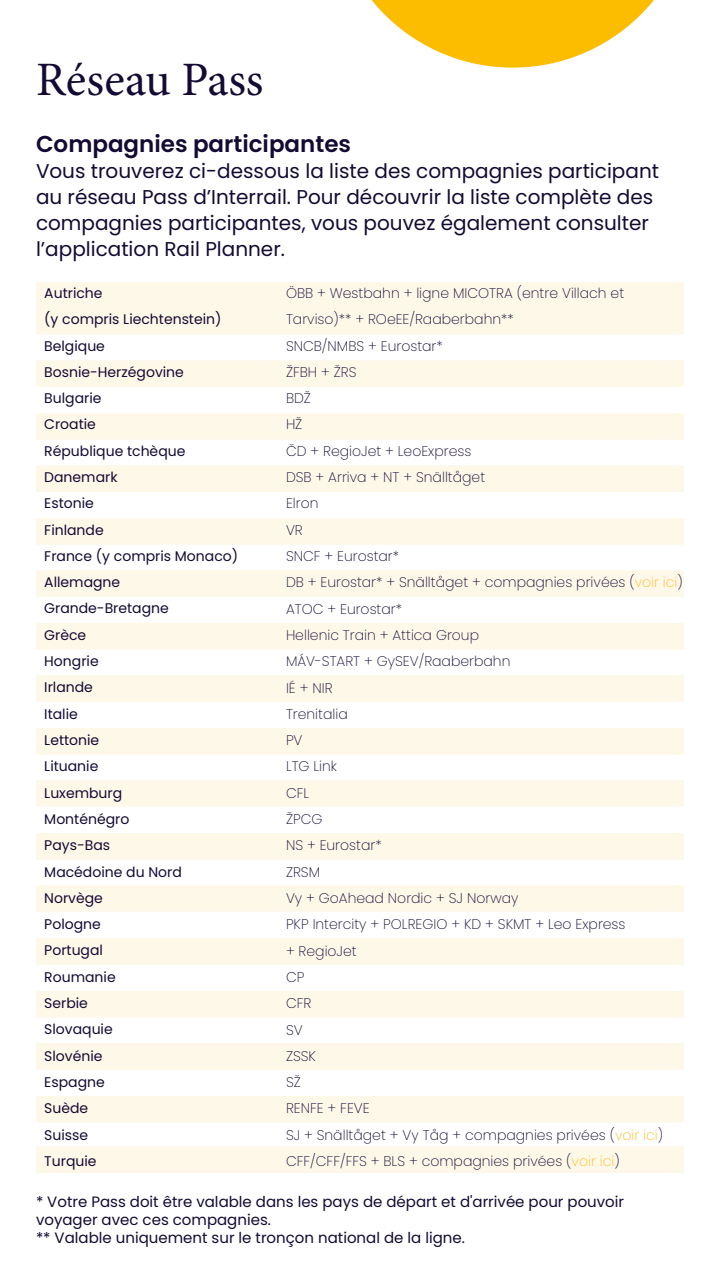
<style>
.page{position:relative;width:720px;height:1280px;background:#fff}
.page>*{position:absolute;margin:0;border:0;box-sizing:border-box;transform-origin:0 0}
.t1{font:48px "Minion Pro";color:#140a33}
.t2{font:600 23px "Poppins";color:#140a33}
.t3{font:20px/26px "Poppins";color:#140a33}
.t4{font:15px/18px "Poppins";color:#140a33}
.t5{font:200 14px/26.3px "Poppins";color:#140a33}
.t6{font:14px/26.3px "Poppins";color:#140a33}
.s1{color:#febc22}
</style>
<div class="page">
<div style="left:36px;top:282px;width:648px;height:53px;background:#fef8e9"></div>
<div style="left:36px;top:361px;width:648px;height:26px;background:#fef8e9"></div>
<div style="left:36px;top:466px;width:648px;height:26px;background:#fef8e9"></div>
<div style="left:36px;top:571px;width:648px;height:26px;background:#fef8e9"></div>
<div style="left:36px;top:676px;width:648px;height:26px;background:#fef8e9"></div>
<div style="left:36px;top:781px;width:648px;height:26px;background:#fef8e9"></div>
<div style="left:36px;top:886px;width:648px;height:26px;background:#fef8e9"></div>
<div style="left:36px;top:991px;width:648px;height:26px;background:#fef8e9"></div>
<div style="left:36px;top:413px;width:648px;height:26px;background:#fef8e9"></div>
<div style="left:36px;top:518px;width:648px;height:26px;background:#fef8e9"></div>
<div style="left:36px;top:623px;width:648px;height:26px;background:#fef8e9"></div>
<div style="left:36px;top:728px;width:648px;height:27px;background:#fef8e9"></div>
<div style="left:36px;top:833px;width:648px;height:27px;background:#fef8e9"></div>
<div style="left:36px;top:938px;width:648px;height:27px;background:#fef8e9"></div>
<div style="left:36px;top:1043px;width:648px;height:27px;background:#fef8e9"></div>
<div style="left:36px;top:1096px;width:648px;height:26px;background:#fef8e9"></div>
<div style="left:36px;top:1147px;width:648px;height:26px;background:#fef8e9"></div>
<div style="left:36px;top:754px;width:648px;height:26px;background:#fff"></div>
<div style="left:36px;top:859px;width:648px;height:26px;background:#fff"></div>
<div style="left:36px;top:964px;width:648px;height:26px;background:#fff"></div>
<div style="left:36px;top:1069px;width:648px;height:26px;background:#fff"></div>
<div style="left:36px;top:1121px;width:648px;height:27px;background:#fff"></div>
<svg style="left:371px;top:0;width:283px;height:68px"></svg>
<h1 class="t1" style="left:36px;top:47px;width:229px">Réseau Pass</h1>
<h2 class="t2" style="left:36px;top:131px;width:317px">Compagnies participantes</h2>
<h3 class="t3" style="left:36px;top:159px;width:625px">Vous trouverez ci-dessous la liste des compagnies participant au réseau Pass d’Interrail. Pour découvrir la liste complète des compagnies participantes, vous pouvez également consulter l’application Rail Planner.</h3>
<p class="t6" style="left:44px;top:280px;width:195px">Autriche<br>(y compris Liechtenstein)<br>Belgique<br>Bosnie-Herzégovine<br>Bulgarie<br>Croatie<br>République tchèque<br>Danemark<br>Estonie<br>Finlande<br>France (y compris Monaco)<br>Allemagne<br>Grande-Bretagne<br>Grèce<br>Hongrie<br>Irlande<br>Italie<br>Lettonie<br>Lituanie<br>Luxemburg<br>Monténégro<br>Pays-Bas<br>Macédoine du Nord<br>Norvège<br>Pologne<br>Portugal<br>Roumanie<br>Serbie<br>Slovaquie<br>Slovénie<br>Espagne<br>Suède<br>Suisse<br>Turquie</p>
<p class="t5" style="left:286px;top:280px;width:398px">ÖBB + Westbahn + ligne MICOTRA (entre Villach et<br>Tarviso)** + ROeEE/Raaberbahn**<br>SNCB/NMBS + Eurostar*<br>ŽFBH + ŽRS<br>BDŽ<br>HŽ<br>ČD + RegioJet + LeoExpress<br>DSB + Arriva + NT + Snälltåget<br>Elron<br>VR<br>SNCF + Eurostar*<br>DB + Eurostar* + Snälltåget + compagnies privées (<span class="s1">voir ici</span>)<br>ATOC + Eurostar*<br>Hellenic Train + Attica Group<br>MÁV-START + GySEV/Raaberbahn<br>IÉ + NIR<br>Trenitalia<br>PV<br>LTG Link<br>CFL<br>ŽPCG<br>NS + Eurostar*<br>ZRSM<br>Vy + GoAhead Nordic + SJ Norway<br>PKP Intercity + POLREGIO + KD + SKMT + Leo Express<br>+ RegioJet<br>CP<br>CFR<br>SV<br>ZSSK<br>SŽ<br>RENFE + FEVE<br>SJ + Snälltåget + Vy Tåg + compagnies privées (<span class="s1">voir ici</span>)<br>CFF/CFF/FFS + BLS + compagnies privées (<span class="s1">voir ici</span>)</p>
<p class="t4" style="left:36px;top:1193px;width:590px">* Votre Pass doit être valable dans les pays de départ et d'arrivée pour pouvoir voyager avec ces compagnies.<br>** Valable uniquement sur le tronçon national de la ligne.</p>
</div>
